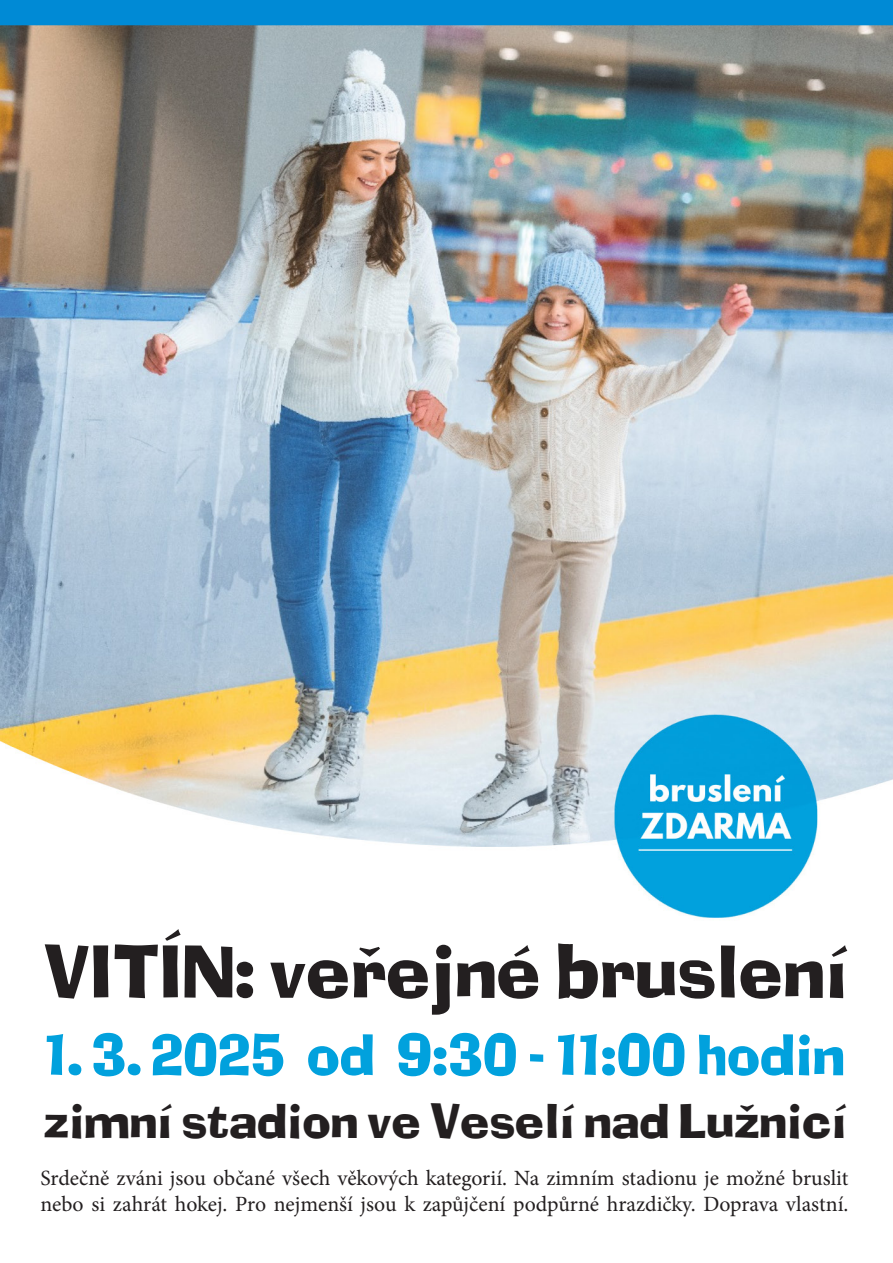
<style>
.page{position:relative;width:893px;height:1263px;background:#fff}
.page>*{position:absolute;margin:0;border:0;box-sizing:border-box;transform-origin:0 0}
.t1{font:70.5px "Adelaide";color:#231f20}
.t2{font:54.45px "Adelaide";color:#01a1dd}
.t3{font:46.5px "Adelaide";color:#231f20}
.t4{font:21.75px/26.1px "Minion Pro";color:#231f20}
</style>
<div class="page">
<img style="left:0;top:0;width:893px;height:918px">
<div style="left:54px;top:860px;width:519px;height:304px;background:#fff"></div>
<p class="t1" style="left:44px;top:929px;width:806px">VITÍN: veřejné bruslení</p>
<p class="t2" style="left:45px;top:1022px;width:802px">1. 3. 2025 od 9:30 - 11:00 hodin</p>
<p class="t3" style="left:44px;top:1092px;width:805px">zimní stadion ve Veselí nad Lužnicí</p>
<p class="t4" style="left:40px;top:1165px;width:809px">Srdečně zváni jsou občané všech věkových kategorií. Na zimním stadionu je možné bruslit nebo si zahrát hokej. Pro nejmenší jsou k zapůjčení podpůrné hrazdičky. Doprava vlastní.</p>
</div>
